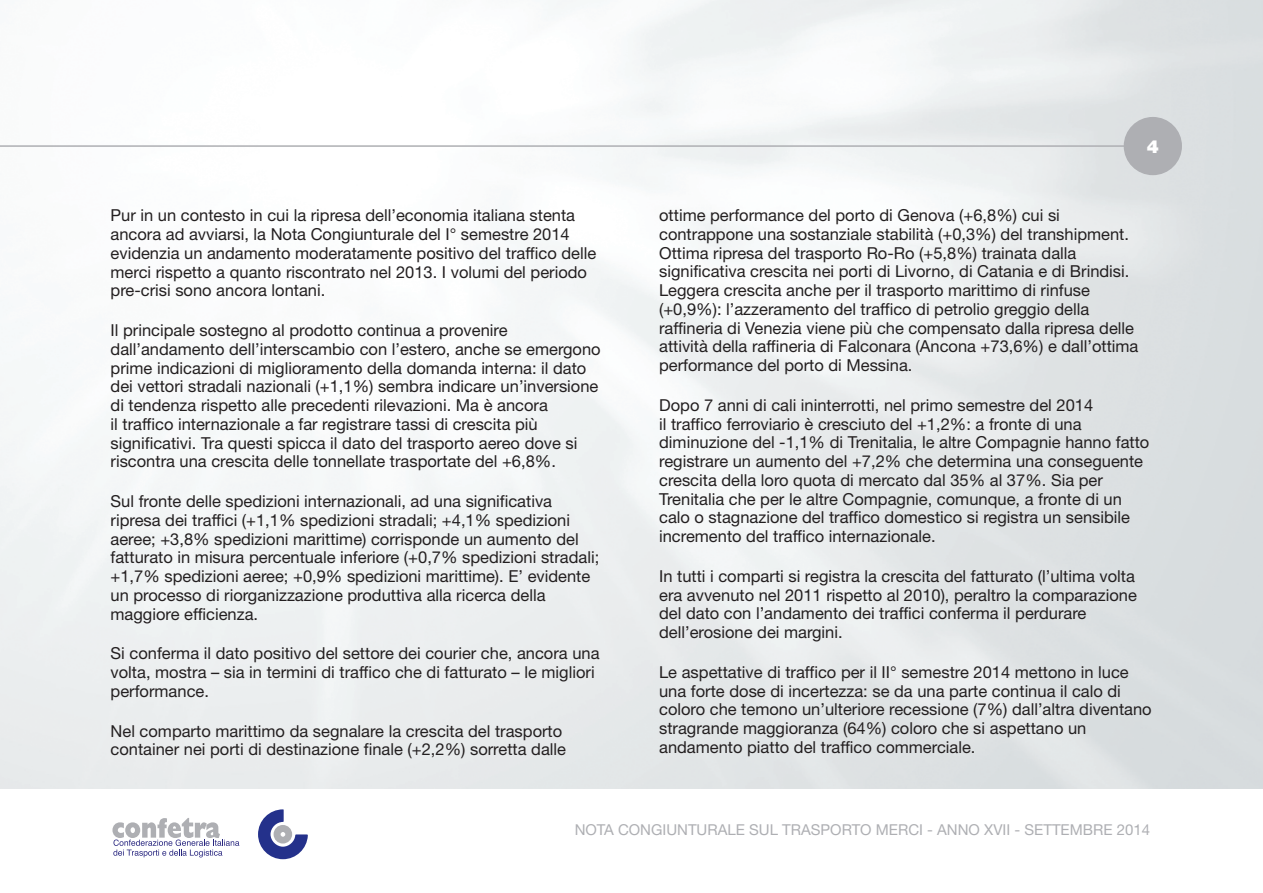
<style>
.page{position:relative;width:1263px;height:893px;background:#fff}
.page>*{position:absolute;margin:0;border:0;box-sizing:border-box;transform-origin:0 0}
.t1{font:900 18px "Helvetica Neue";color:#fff}
.body{font:16.5px/18.8px "Helvetica Neue";color:#231f20}
.t2{font:15px "Helvetica Neue";color:#aeafb3}
</style>
<div class="page">
<hr style="left:0;top:145px;width:1153px;height:2px;background:#aeafb3">
<svg style="left:112px;top:818px;width:127px;height:39px"></svg>
<svg style="left:258px;top:809px;width:50px;height:50px"></svg>
<div style="left:1124px;top:117px;width:58px;height:58px;background:#aeafb3;border-radius:50%"></div>
<p class="body" style="left:111px;top:206px;width:487px">Pur in un contesto in cui la ripresa dell’economia italiana stenta ancora ad avviarsi, la Nota Congiunturale del I° semestre 2014 evidenzia un andamento moderatamente positivo del traffico delle merci rispetto a quanto riscontrato nel 2013. I volumi del periodo pre-crisi sono ancora lontani.</p>
<p class="body" style="left:111px;top:321px;width:492px">Il principale sostegno al prodotto continua a provenire dall’andamento dell’interscambio con l’estero, anche se emergono prime indicazioni di miglioramento della domanda interna: il dato dei vettori stradali nazionali (+1,1%) sembra indicare un’inversione di tendenza rispetto alle precedenti rilevazioni. Ma è ancora<br>il traffico internazionale a far registrare tassi di crescita più significativi. Tra questi spicca il dato del trasporto aereo dove si riscontra una crescita delle tonnellate trasportate del +6,8%.</p>
<p class="body" style="left:111px;top:492px;width:490px">Sul fronte delle spedizioni internazionali, ad una significativa ripresa dei traffici (+1,1% spedizioni stradali; +4,1% spedizioni aeree; +3,8% spedizioni marittime) corrisponde un aumento del fatturato in misura percentuale inferiore (+0,7% spedizioni stradali; +1,7% spedizioni aeree; +0,9% spedizioni marittime). E’ evidente un processo di riorganizzazione produttiva alla ricerca della maggiore efficienza.</p>
<p class="body" style="left:111px;top:644px;width:490px">Si conferma il dato positivo del settore dei courier che, ancora una volta, mostra – sia in termini di traffico che di fatturato – le migliori performance.</p>
<p class="body" style="left:111px;top:721px;width:457px">Nel comparto marittimo da segnalare la crescita del trasporto container nei porti di destinazione finale (+2,2%) sorretta dalle</p>
<p class="t1" style="left:1147px;top:136px;width:14px">4</p>
<p class="body" style="left:659px;top:206px;width:481px">ottime performance del porto di Genova (+6,8%) cui si contrappone una sostanziale stabilità (+0,3%) del transhipment.<br>Ottima ripresa del trasporto Ro-Ro (+5,8%) trainata dalla significativa crescita nei porti di Livorno, di Catania e di Brindisi.<br>Leggera crescita anche per il trasporto marittimo di rinfuse (+0,9%): l’azzeramento del traffico di petrolio greggio della raffineria di Venezia viene più che compensato dalla ripresa delle attività della raffineria di Falconara (Ancona +73,6%) e dall’ottima performance del porto di Messina.</p>
<p class="body" style="left:659px;top:395px;width:492px">Dopo 7 anni di cali ininterrotti, nel primo semestre del 2014<br>il traffico ferroviario è cresciuto del +1,2%: a fronte di una diminuzione del -1,1% di Trenitalia, le altre Compagnie hanno fatto registrare un aumento del +7,2% che determina una conseguente crescita della loro quota di mercato dal 35% al 37%. Sia per Trenitalia che per le altre Compagnie, comunque, a fronte di un calo o stagnazione del traffico domestico si registra un sensibile incremento del traffico internazionale.</p>
<p class="body" style="left:659px;top:566px;width:479px">In tutti i comparti si registra la crescita del fatturato (l’ultima volta era avvenuto nel 2011 rispetto al 2010), peraltro la comparazione del dato con l’andamento dei traffici conferma il perdurare dell’erosione dei margini.</p>
<p class="body" style="left:659px;top:662px;width:494px">Le aspettative di traffico per il II° semestre 2014 mettono in luce una forte dose di incertezza: se da una parte continua il calo di coloro che temono un’ulteriore recessione (7%) dall’altra diventano stragrande maggioranza (64%) coloro che si aspettano un andamento piatto del traffico commerciale.</p>
<p class="t2" style="left:575px;top:821px;width:577px">NOTA CONGIUNTURALE SUL TRASPORTO MERCI - ANNO XVII - SETTEMBRE 2014</p>
</div>
